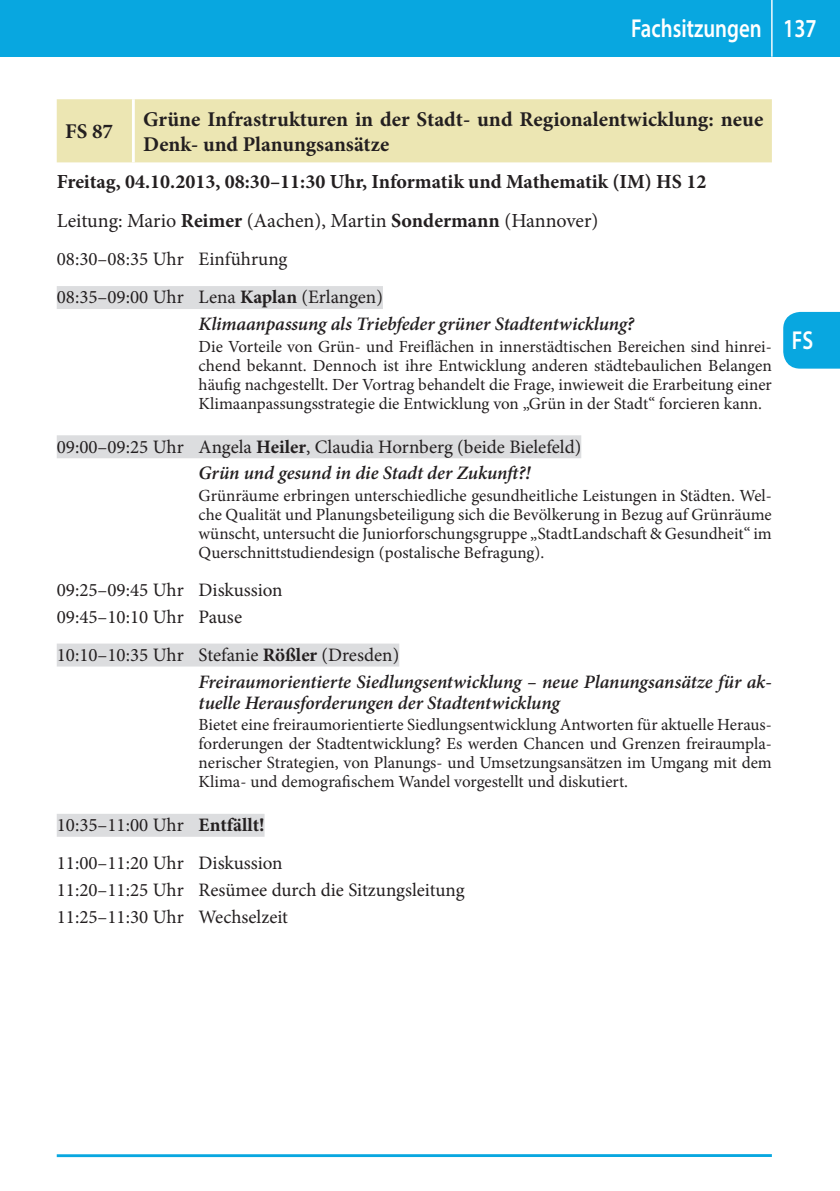
<style>
.page{position:relative;width:840px;height:1191px;background:#fff}
.page>*{position:absolute;margin:0;border:0;box-sizing:border-box;transform-origin:0 0}
.t1{font:600 26px "Myriad Pro";color:#fff;scale:.8 1}
.t2{font:700 21px/25.2px "Minion Pro";color:#231f20}
.t3{font:700 20px/39px "Minion Pro";color:#231f20}
.t4{font:19px/26.6px "Minion Pro";color:#231f20}
.t5{font:italic 600 19px/26.6px "Minion Pro";letter-spacing:-.005em;color:#231f20}
.t6{font:17px/19px "Minion Pro";color:#231f20;text-align:justify}
.s1{font-weight:400}
.s2{font-weight:700}
.s3{font-weight:600;font-style:italic}
.s4{font-weight:400;font-style:normal}
.s5{font-weight:700;font-style:normal}
</style>
<div class="page">
<div style="left:0;top:0;width:839px;height:57px;background:#08a7e0"></div>
<hr style="left:770px;top:0;width:2px;height:57px;background:#fff">
<hr style="left:57px;top:1154px;width:714px;height:3px;background:#08a7e0">
<div style="left:783px;top:312px;width:56px;height:57px;background:#08a7e0"></div>
<div style="left:57px;top:286px;width:326px;height:23px;background:#dcdddf"></div>
<div style="left:57px;top:435px;width:524px;height:23px;background:#dcdddf"></div>
<div style="left:57px;top:643px;width:342px;height:23px;background:#dcdddf"></div>
<div style="left:57px;top:814px;width:207px;height:22px;background:#dcdddf"></div>
<div style="left:57px;top:99px;width:714px;height:63px;background:#ece6b3"></div>
<hr style="left:132px;top:99px;width:3px;height:63px;background:#fff">
<h1 class="t1" style="left:630px;top:12px;width:233px">Fachsitzungen 137</h1>
<p class="t2" style="left:143px;top:106px;width:621px">Grüne Infrastrukturen in der Stadt- und Regionalentwicklung: neue<br>Denk- und Planungsansätze</p>
<p class="t3" style="left:57px;top:162px;width:650px">Freitag, 04.10.2013, 08:30–11:30 Uhr, Informatik und Mathematik (IM) HS 12<br><span class="s1">Leitung: Mario</span> Reimer <span class="s1">(Aachen), Martin</span> Sondermann <span class="s1">(Hannover)</span></p>
<p class="t4" style="left:57px;top:240px;width:327px;line-height:38px">08:30–08:35 Uhr Einführung<br>08:35–09:00 Uhr Lena <span class="s2">Kaplan</span> (Erlangen)</p>
<p class="t5" style="left:198px;top:310px;width:437px">Klimaanpassung als Triebfeder grüner Stadtentwicklung?</p>
<p class="t6" style="left:198px;top:337px;width:574px">Die Vorteile von Grün- und Freiflächen in innerstädtischen Bereichen sind hinrei&shy;chend bekannt. Dennoch ist ihre Entwicklung anderen städtebaulichen Belangen häufig nachgestellt. Der Vortrag behandelt die Frage, inwieweit die Erarbeitung einer Klimaanpassungsstrategie die Entwicklung von „Grün in der Stadt“ forcieren kann.</p>
<p class="t4" style="left:198px;top:433px;width:384px;text-indent:-142px">09:00–09:25 Uhr Angela <span class="s2">Heiler</span>, Claudia Hornberg (beide Bielefeld)<br><span class="s3">Grün und gesund in die Stadt der Zukunft?!</span></p>
<p class="t6" style="left:198px;top:486px;width:574px">Grünräume erbringen unterschiedliche gesundheitliche Leistungen in Städten. Wel&shy;che Qualität und Planungsbeteiligung sich die Bevölkerung in Bezug auf Grünräume wünscht, untersucht die Juniorforschungsgruppe „StadtLandschaft &amp; Gesundheit“ im Querschnittstudiendesign (postalische Befragung).</p>
<p class="t4" style="left:57px;top:577px;width:227px">09:25–09:45 Uhr Diskussion<br>09:45–10:10 Uhr Pause</p>
<p class="t5" style="left:198px;top:641px;width:574px;text-indent:-142px"><span class="s4">10:10–10:35 Uhr Stefanie</span> <span class="s5">Rößler</span> <span class="s4">(Dresden)<br></span>Freiraumorientierte Siedlungsentwicklung – neue Planungsansätze für ak-</p>
<p class="t5" style="left:198px;top:689px;width:362px">tuelle Herausforderungen der Stadtentwicklung</p>
<p class="t6" style="left:198px;top:715px;width:574px">Bietet eine freiraumorientierte Siedlungsentwicklung Antworten für aktuelle Heraus&shy;forderungen der Stadtentwicklung? Es werden Chancen und Grenzen freiraumpla&shy;nerischer Strategien, von Planungs- und Umsetzungsansätzen im Umgang mit dem Klima- und demografischem Wandel vorgestellt und diskutiert.</p>
<p class="t4" style="left:57px;top:806px;width:227px;line-height:38px">10:35–11:00 Uhr <span class="s2">Entfällt!<br></span>11:00–11:20 Uhr Diskussion</p>
<p class="t4" style="left:57px;top:876px;width:409px">11:20–11:25 Uhr Resümee durch die Sitzungsleitung<br>11:25–11:30 Uhr Wechselzeit</p>
<p class="t2" style="left:65px;top:119px;width:49px">FS 87</p>
<h1 class="t1" style="left:791px;top:324px;width:28px">FS</h1>
</div>
